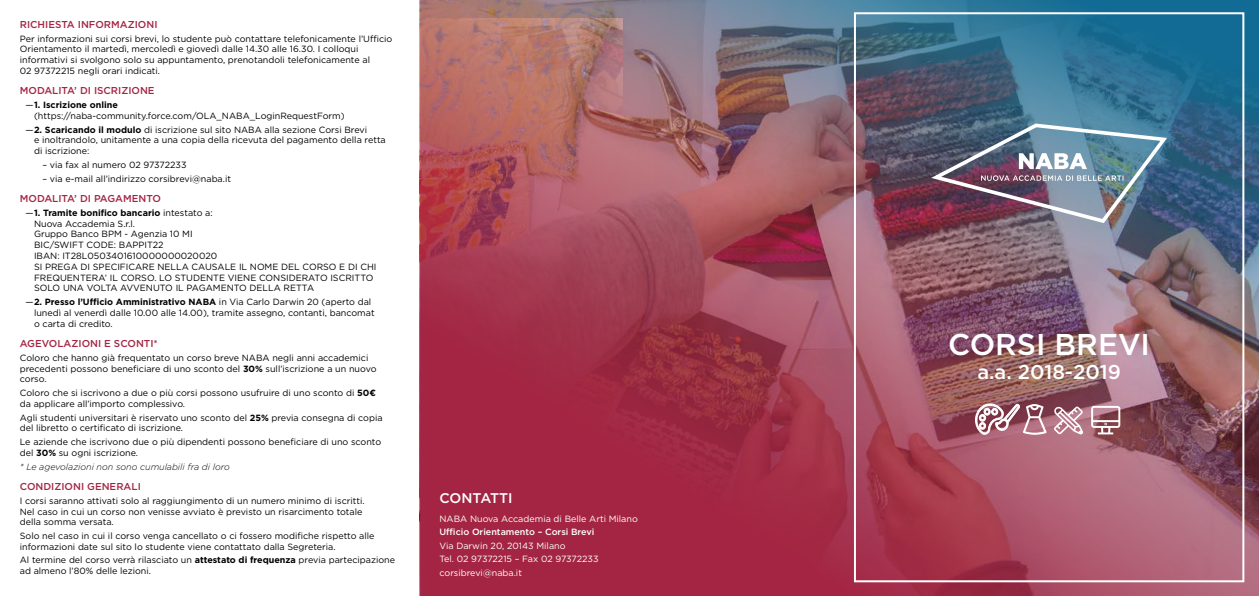
<style>
.page{position:relative;width:1259px;height:596px;background:#fff}
.page>*{position:absolute;margin:0;border:0;box-sizing:border-box;transform-origin:0 0}
.t1{font:500 30px "Gotham";color:#fff}
.t2{font:500 20px "Gotham";color:#fff}
.t3{font:500 14px "Gotham";color:#fff}
.t4{font:500 10px "Gotham";color:#a42543}
.t5{font:9px/10.8px "Gotham";color:#000}
.t6{font:9px/13.6px "Gotham";color:#fff}
.t7{font:italic 300 9px "Gotham";color:#000}
.t8{font:500 9px "Gotham";color:#fff}
.s1{font-weight:700}
</style>
<div class="page">
<img style="left:420px;top:0;width:839px;height:595px">
<div style="left:854px;top:12px;width:390px;height:570px;border:2px solid #fff"></div>
<svg style="left:1053px;top:406px;width:30px;height:28px"></svg>
<svg style="left:975px;top:403px;width:71px;height:31px"></svg>
<svg style="left:1091px;top:405px;width:29px;height:29px"></svg>
<img style="left:926px;top:120px;width:244px;height:105px">
<p class="t4" style="left:20px;top:18px;width:139px">RICHIESTA INFORMAZIONI</p>
<p class="t5" style="left:20px;top:33px;width:374px">Per informazioni sui corsi brevi, lo studente può contattare telefonicamente l’Ufficio Orientamento il martedì, mercoledì e giovedì dalle 14.30 alle 16.30. I colloqui informativi si svolgono solo su appuntamento, prenotandoli telefonicamente al<br>02 97372215 negli orari indicati.</p>
<p class="t4" style="left:20px;top:84px;width:136px">MODALITA’ DI ISCRIZIONE</p>
<p class="t5" style="left:34px;top:99px;width:312px;text-indent:-9px">—<span class="s1">1. Iscrizione online </span>(https://naba-community.force.com/OLA_NABA_LoginRequestForm)</p>
<p class="t5" style="left:34px;top:124px;width:353px;text-indent:-9px">—<span class="s1">2. Scaricando il modulo</span> di iscrizione sul sito NABA alla sezione Corsi Brevi<br>e inoltrandolo, unitamente a una copia della ricevuta del pagamento della retta di iscrizione:</p>
<p class="t5" style="left:43px;top:159px;width:146px">– via fax al numero 02 97372233</p>
<p class="t5" style="left:43px;top:173px;width:190px">– via e-mail all’indirizzo corsibrevi@naba.it</p>
<p class="t4" style="left:20px;top:192px;width:143px">MODALITA’ DI PAGAMENTO</p>
<p class="t5" style="left:34px;top:207px;width:344px;text-indent:-9px">—<span class="s1">1. Tramite bonifico bancario</span> intestato a:<br>Nuova Accademia S.r.l.<br>Gruppo Banco BPM - Agenzia 10 MI<br>BIC/SWIFT CODE: BAPPIT22<br>IBAN: IT28L0503401610000000020020<br>SI PREGA DI SPECIFICARE NELLA CAUSALE IL NOME DEL CORSO E DI CHI FREQUENTERA’ IL CORSO. LO STUDENTE VIENE CONSIDERATO ISCRITTO SOLO UNA VOLTA AVVENUTO IL PAGAMENTO DELLA RETTA</p>
<p class="t5" style="left:34px;top:296px;width:342px;text-indent:-9px">—<span class="s1">2. Presso l’Ufficio Amministrativo NABA</span> in Via Carlo Darwin 20 (aperto dal lunedì al venerdì dalle 10.00 alle 14.00), tramite assegno, contanti, bancomat o carta di credito.</p>
<p class="t4" style="left:20px;top:337px;width:140px">AGEVOLAZIONI E SCONTI*</p>
<p class="t5" style="left:20px;top:352px;width:358px">Coloro che hanno già frequentato un corso breve NABA negli anni accademici precedenti possono beneficiare di uno sconto del <span class="s1">30%</span> sull’iscrizione a un nuovo corso.</p>
<p class="t5" style="left:20px;top:387px;width:357px">Coloro che si iscrivono a due o più corsi possono usufruire di uno sconto di <span class="s1">50€ </span>da applicare all’importo complessivo.</p>
<p class="t5" style="left:20px;top:411px;width:364px">Agli studenti universitari è riservato uno sconto del <span class="s1">25%</span> previa consegna di copia del libretto o certificato di iscrizione.</p>
<p class="t5" style="left:20px;top:436px;width:363px">Le aziende che iscrivono due o più dipendenti possono beneficiare di uno sconto del <span class="s1">30%</span> su ogni iscrizione.</p>
<p class="t7" style="left:20px;top:460px;width:212px">* Le agevolazioni non sono cumulabili fra di loro</p>
<p class="t4" style="left:20px;top:479px;width:122px">CONDIZIONI GENERALI</p>
<p class="t5" style="left:20px;top:494px;width:346px">I corsi saranno attivati solo al raggiungimento di un numero minimo di iscritti.<br>Nel caso in cui un corso non venisse avviato è previsto un risarcimento totale della somma versata.</p>
<p class="t5" style="left:20px;top:530px;width:356px">Solo nel caso in cui il corso venga cancellato o ci fossero modifiche rispetto alle informazioni date sul sito lo studente viene contattato dalla Segreteria.</p>
<p class="t5" style="left:20px;top:554px;width:377px">Al termine del corso verrà rilasciato un <span class="s1">attestato di frequenza</span> previa partecipazione ad almeno l’80% delle lezioni.</p>
<h3 class="t3" style="left:439px;top:488px;width:75px">CONTATTI</h3>
<p class="t6" style="left:439px;top:511px;width:200px">NABA Nuova Accademia di Belle Arti Milano</p>
<p class="t8" style="left:439px;top:525px;width:156px">Ufficio Orientamento – Corsi Brevi</p>
<p class="t6" style="left:439px;top:538px;width:161px">Via Darwin 20, 20143 Milano<br>Tel. 02 97372215 – Fax 02 97372233 corsibrevi@naba.it</p>
<h1 class="t1" style="left:948px;top:324px;width:203px">CORSI BREVI</h1>
<h2 class="t2" style="left:977px;top:358px;width:145px">a.a. 2018-2019</h2>
</div>
